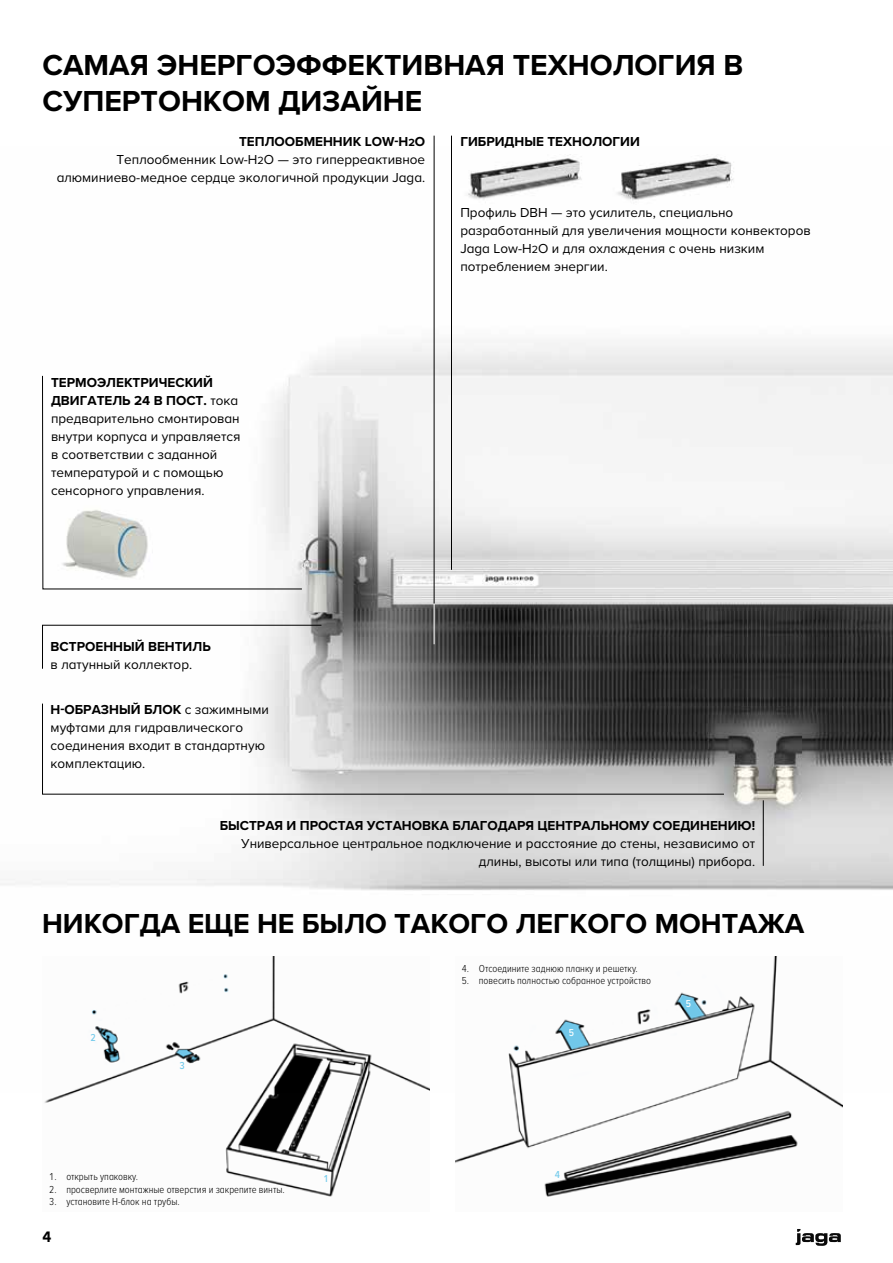
<style>
.page{position:relative;width:893px;height:1263px;background:#fff}
.page>*{position:absolute;margin:0;border:0;box-sizing:border-box;transform-origin:0 0}
.t1{font:700 30px/36px "Proxima Nova";color:#000}
.t2{font:700 28.5px "Proxima Nova";color:#000}
.t3{font:700 15px "Rund Display";color:#000}
.t4{font:13.5px/18px "Proxima Nova";color:#000}
.t5{font:700 13.5px "Proxima Nova";color:#000}
.t6{font:300 10.5px "Proxima Nova Cond";color:#000}
.t7{font:500 10.5px "Proxima Nova Cond";color:#72caeb}
.t8{font:500 10.5px "Proxima Nova Cond";color:#fff}
.s1{font-weight:700}
.s2{font-weight:700;font-size:10.8px}
.s3{font-size:10.8px}
</style>
<div class="page">
<svg style="left:796px;top:1229px;width:45px;height:17px"></svg>
<img style="left:0;top:146px;width:893px;height:811px">
<svg style="left:42px;top:624px;width:280px;height:45px"></svg>
<hr style="left:763px;top:800px;width:1px;height:66px;background:#000">
<img style="left:452px;top:155px;width:304px;height:51px">
<hr style="left:451px;top:136px;width:1px;height:434px;background:#000">
<hr style="left:434px;top:136px;width:1px;height:468px;background:#000">
<svg style="left:42px;top:375px;width:261px;height:215px"></svg>
<hr style="left:434px;top:604px;width:1px;height:40px;background:#fff">
<img style="left:44px;top:957px;width:386px;height:240px">
<img style="left:455px;top:957px;width:387px;height:240px">
<svg style="left:42px;top:703px;width:683px;height:92px"></svg>
<h1 class="t1" style="left:43px;top:46px;width:702px">САМАЯ ЭНЕРГОЭФФЕКТИВНАЯ ТЕХНОЛОГИЯ В<br>СУПЕРТОНКОМ ДИЗАЙНЕ</h1>
<p class="t4" style="left:57px;top:132px;width:370px;text-align:right"><span class="s1">ТЕПЛООБМЕННИК LOW-H</span><span class="s2">2</span><span class="s1">O<br></span>Теплообменник Low-H<span class="s3">2</span>O — это гиперреактивное алюминиево-медное сердце экологичной продукции Jaga.</p>
<p class="t5" style="left:460px;top:132px;width:181px">ГИБРИДНЫЕ ТЕХНОЛОГИИ</p>
<p class="t4" style="left:460px;top:203px;width:352px">Профиль DBH — это усилитель, специально разработанный для увеличения мощности конвекторов Jaga Low-H<span class="s3">2</span>O и для охлаждения с очень низким потреблением энергии.</p>
<p class="t4" style="left:51px;top:372px;width:191px"><span class="s1">ТЕРМОЭЛЕКТРИЧЕСКИЙ<br>ДВИГАТЕЛЬ 24 В ПОСТ.</span> тока предварительно смонтирован внутри корпуса и управляется в соответствии с заданной температурой и с помощью сенсорного управления.</p>
<p class="t5" style="left:51px;top:636px;width:162px">ВСТРОЕННЫЙ ВЕНТИЛЬ</p>
<p class="t4" style="left:51px;top:655px;width:143px">в латунный коллектор.</p>
<p class="t4" style="left:51px;top:700px;width:220px"><span class="s1">Н-ОБРАЗНЫЙ БЛОК</span> с зажимными муфтами для гидравлического соединения входит в стандартную комплектацию.</p>
<p class="t5" style="left:220px;top:815px;width:537px">БЫСТРАЯ И ПРОСТАЯ УСТАНОВКА БЛАГОДАРЯ ЦЕНТРАЛЬНОМУ СОЕДИНЕНИЮ!</p>
<p class="t4" style="left:241px;top:834px;width:515px;text-align:right">Универсальное центральное подключение и расстояние до стены, независимо от длины, высоты или типа (толщины) прибора.</p>
<h2 class="t2" style="left:42px;top:902px;width:764px">НИКОГДА ЕЩЕ НЕ БЫЛО ТАКОГО ЛЕГКОГО МОНТАЖА</h2>
<p class="t7" style="left:91px;top:1029px;width:7px">2</p>
<p class="t7" style="left:180px;top:1058px;width:7px">3</p>
<p class="t6" style="left:49px;top:1169px;width:90px">1. открыть упаковку.</p>
<p class="t6" style="left:49px;top:1181px;width:237px">2. просверлите монтажные отверстия и закрепите винты.</p>
<p class="t6" style="left:49px;top:1194px;width:132px">3. установите Н-блок на трубы.</p>
<p class="t3" style="left:43px;top:1228px;width:10px">4</p>
<p class="t7" style="left:324px;top:1170px;width:7px">1</p>
<p class="t6" style="left:462px;top:961px;width:177px">4. Отсоедините заднюю планку и решетку.</p>
<p class="t6" style="left:462px;top:973px;width:191px">5. повесить полностью собранное устройство</p>
<p class="t8" style="left:569px;top:1025px;width:7px">5</p>
<p class="t8" style="left:686px;top:996px;width:7px">5</p>
<p class="t7" style="left:555px;top:1166px;width:7px">4</p>
</div>
